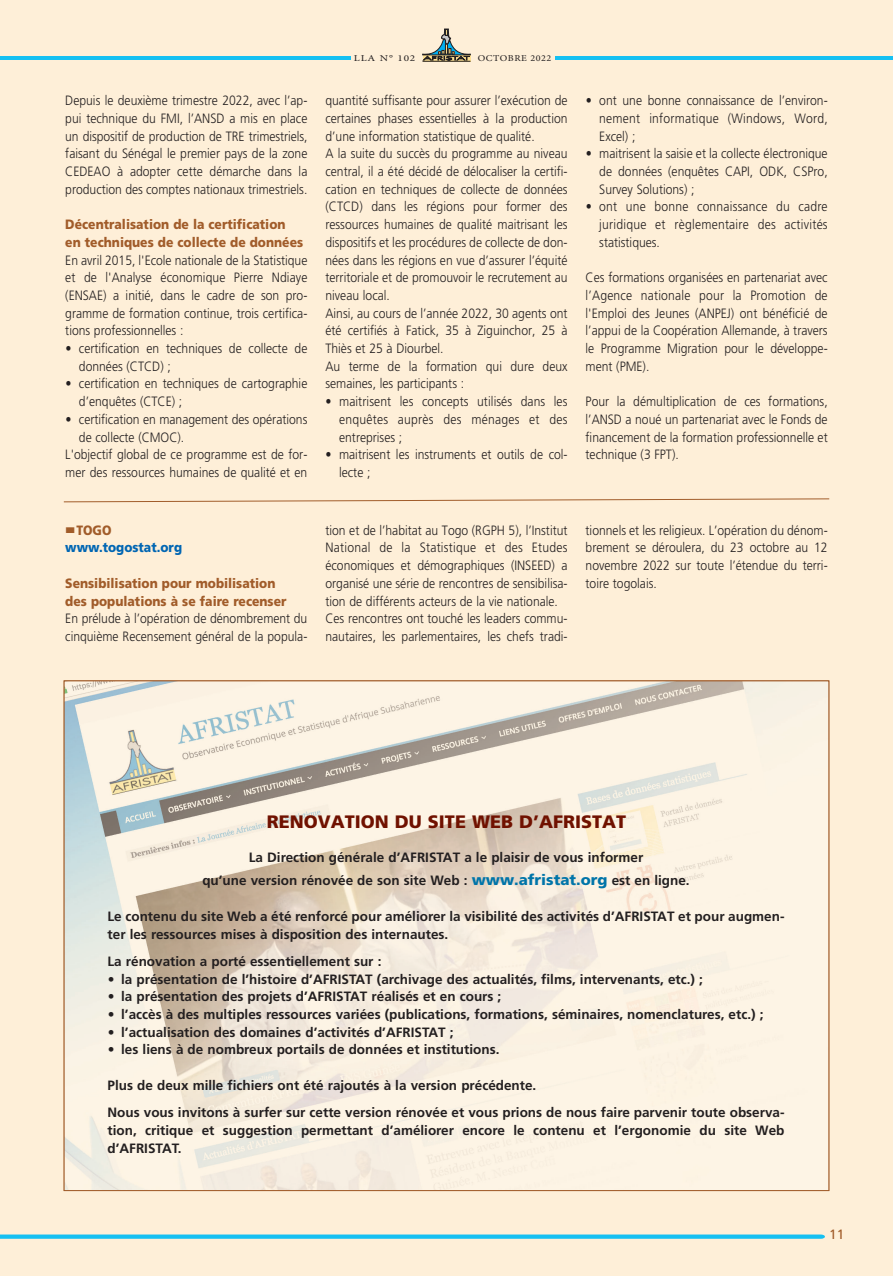
<style>
.page{position:relative;width:893px;height:1276px;background:#feefd8}
.page>*{position:absolute;margin:0;border:0;box-sizing:border-box;transform-origin:0 0}
.t1{font:900 18px "Frutiger LT Std";color:#701100}
.t2{font:300 13.5px/17.7px "Frutiger LT";color:#231f20;text-align:justify;scale:.9 1}
.t3{font:700 13.5px/18px "Frutiger LT";color:#231f20}
.t4{font:900 13.5px/17.7px "Frutiger LT";color:#a15c2a;scale:.9 1}
.t5{font:900 13.5px/17.7px "Frutiger LT";color:#0166b3;scale:.9 1}
.t6{font:13.5px "Frutiger LT Std";color:#a15c2a}
.t7{font:9px "Minion Pro";letter-spacing:.05em;color:#231f20;scale:1.12 1}
.t8{font:9px "Minion Pro";letter-spacing:.05em;color:#231f20;scale:1.25 1}
.s1{color:#a15c2a}
.s2{font-family:"Frutiger LT Std";font-weight:900;font-size:15px;color:#0075a9}
</style>
<div class="page">
<svg style="left:422px;top:60px;width:48px;height:1px"></svg>
<hr style="left:422px;top:61px;width:48px;height:1px;background:#231f20">
<svg style="left:422px;top:29px;width:48px;height:31px"></svg>
<hr style="left:0;top:56px;width:351px;height:4px;background:#15c0f2">
<hr style="left:555px;top:56px;width:338px;height:4px;background:#15c0f2">
<svg style="left:0;top:1234px;width:825px;height:4px;background:#33c6ee"></svg>
<svg style="left:63px;top:498px;width:767px;height:4px"></svg>
<img style="left:66px;top:682px;width:761px;height:507px">
<p class="t2" style="left:65px;top:93px;width:270px">Depuis le deuxième trimestre 2022, avec l’ap&shy;pui technique du FMI, l’ANSD a mis en place un dispositif de production de TRE trimestriels, faisant du Sénégal le premier pays de la zone CEDEAO à adopter cette démarche dans la production des comptes nationaux trimestriels.</p>
<p class="t4" style="left:65px;top:217px;width:266px">Décentralisation de la certification en techniques de collecte de données</p>
<p class="t2" style="left:65px;top:252px;width:270px">En avril 2015, l'Ecole nationale de la Statistique et de l'Analyse économique Pierre Ndiaye (ENSAE) a initié, dans le cadre de son pro&shy;gramme de formation continue, trois certifica&shy;tions professionnelles :</p>
<p class="t2" style="left:79px;top:341px;width:255px;text-indent:-13px">• certification en techniques de collecte de données (CTCD) ;</p>
<p class="t2" style="left:79px;top:376px;width:255px;text-indent:-13px">• certification en techniques de cartographie d’enquêtes (CTCE) ;</p>
<p class="t2" style="left:65px;top:411px;width:270px">• certification en management des opérations</p>
<p class="t2" style="left:79px;top:429px;width:119px">de collecte (CMOC).</p>
<p class="t2" style="left:65px;top:447px;width:270px">L'objectif global de ce programme est de for-</p>
<p class="t2" style="left:65px;top:464px;width:270px">mer des ressources humaines de qualité et en</p>
<p class="t5" style="left:65px;top:522px;width:131px"><span class="s1">▬TOGO </span>www.togostat.org</p>
<p class="t4" style="left:65px;top:575px;width:247px">Sensibilisation pour mobilisation des populations à se faire recenser</p>
<p class="t2" style="left:65px;top:611px;width:270px">En prélude à l’opération de dénombrement du cinquième Recensement général de la popula-</p>
<p class="t8" style="left:354px;top:52px;width:51px">LLA N° 102</p>
<p class="t7" style="left:478px;top:52px;width:67px">OCTOBRE 2022</p>
<p class="t2" style="left:325px;top:93px;width:270px;text-align:left">quantité suffisante pour assurer l’exécution de certaines phases essentielles à la production d’une information statistique de qualité.<br>A la suite du succès du programme au niveau central, il a été décidé de délocaliser la certifi&shy;cation en techniques de collecte de données (CTCD) dans les régions pour former des ressources humaines de qualité maitrisant les dispositifs et les procédures de collecte de don&shy;nées dans les régions en vue d’assurer l’équité territoriale et de promouvoir le recrutement au niveau local.<br>Ainsi, au cours de l’année 2022, 30 agents ont été certifiés à Fatick, 35 à Ziguinchor, 25 à Thiès et 25 à Diourbel.<br>Au terme de la formation qui dure deux semaines, les participants :</p>
<p class="t2" style="left:339px;top:394px;width:255px;text-indent:-13px">• maitrisent les concepts utilisés dans les enquêtes auprès des ménages et des entreprises ;</p>
<p class="t2" style="left:339px;top:447px;width:255px;text-indent:-13px">• maitrisent les instruments et outils de col&shy;lecte ;</p>
<p class="t2" style="left:599px;top:93px;width:255px;text-indent:-13px">• ont une bonne connaissance de l’environ&shy;nement informatique (Windows, Word, Excel) ;</p>
<p class="t2" style="left:599px;top:146px;width:255px;text-indent:-13px">• maitrisent la saisie et la collecte électronique de données (enquêtes CAPI, ODK, CSPro, Survey Solutions) ;</p>
<p class="t2" style="left:599px;top:199px;width:255px;text-indent:-13px">• ont une bonne connaissance du cadre juridique et règlementaire des activités statistiques.</p>
<p class="t2" style="left:586px;top:270px;width:270px">Ces formations organisées en partenariat avec l’Agence nationale pour la Promotion de l'Emploi des Jeunes (ANPEJ) ont bénéficié de l’appui de la Coopération Allemande, à travers le Programme Migration pour le développe&shy;ment (PME).</p>
<p class="t2" style="left:586px;top:394px;width:270px">Pour la démultiplication de ces formations, l’ANSD a noué un partenariat avec le Fonds de financement de la formation professionnelle et technique (3 FPT).</p>
<p class="t2" style="left:325px;top:522px;width:270px;text-align:left">tion et de l’habitat au Togo (RGPH 5), l’Institut National de la Statistique et des Etudes économiques et démographiques (INSEED) a organisé une série de rencontres de sensibilisa&shy;tion de différents acteurs de la vie nationale.<br>Ces rencontres ont touché les leaders commu&shy;nautaires, les parlementaires, les chefs tradi-</p>
<p class="t2" style="left:586px;top:522px;width:270px">tionnels et les religieux. L’opération du dénom&shy;brement se déroulera, du 23 octobre au 12 novembre 2022 sur toute l’étendue du terri&shy;toire togolais.</p>
<h1 class="t1" style="left:267px;top:811px;width:361px">RENOVATION DU SITE WEB D’AFRISTAT</h1>
<p class="t3" style="left:202px;top:847px;width:489px;line-height:22.5px;text-align:center">La Direction générale d’AFRISTAT a le plaisir de vous informer<br>qu’une version rénovée de son site Web : <span class="s2">www.afristat.org</span> est en ligne.</p>
<p class="t3" style="left:108px;top:908px;width:678px">Le contenu du site Web a été renforcé pour améliorer la visibilité des activités d’AFRISTAT et pour augmen&shy;ter les ressources mises à disposition des internautes.</p>
<p class="t3" style="left:108px;top:953px;width:275px">La rénovation a porté essentiellement sur :</p>
<p class="t3" style="left:108px;top:971px;width:597px">• la présentation de l’histoire d’AFRISTAT (archivage des actualités, films, intervenants, etc.) ;</p>
<p class="t3" style="left:108px;top:988px;width:395px">• la présentation des projets d’AFRISTAT réalisés et en cours ;</p>
<p class="t3" style="left:108px;top:1006px;width:657px">• l’accès à des multiples ressources variées (publications, formations, séminaires, nomenclatures, etc.) ;</p>
<p class="t3" style="left:108px;top:1024px;width:347px">• l’actualisation des domaines d’activités d’AFRISTAT ;</p>
<p class="t3" style="left:108px;top:1041px;width:393px">• les liens à de nombreux portails de données et institutions.</p>
<p class="t3" style="left:108px;top:1073px;width:678px;line-height:27px">Plus de deux mille fichiers ont été rajoutés à la version précédente.<br>Nous vous invitons à surfer sur cette version rénovée et vous prions de nous faire parvenir toute observa-</p>
<p class="t3" style="left:108px;top:1122px;width:678px">tion, critique et suggestion permettant d’améliorer encore le contenu et l’ergonomie du site Web d’AFRISTAT.</p>
<p class="t6" style="left:829px;top:1226px;width:17px">11</p>
</div>
